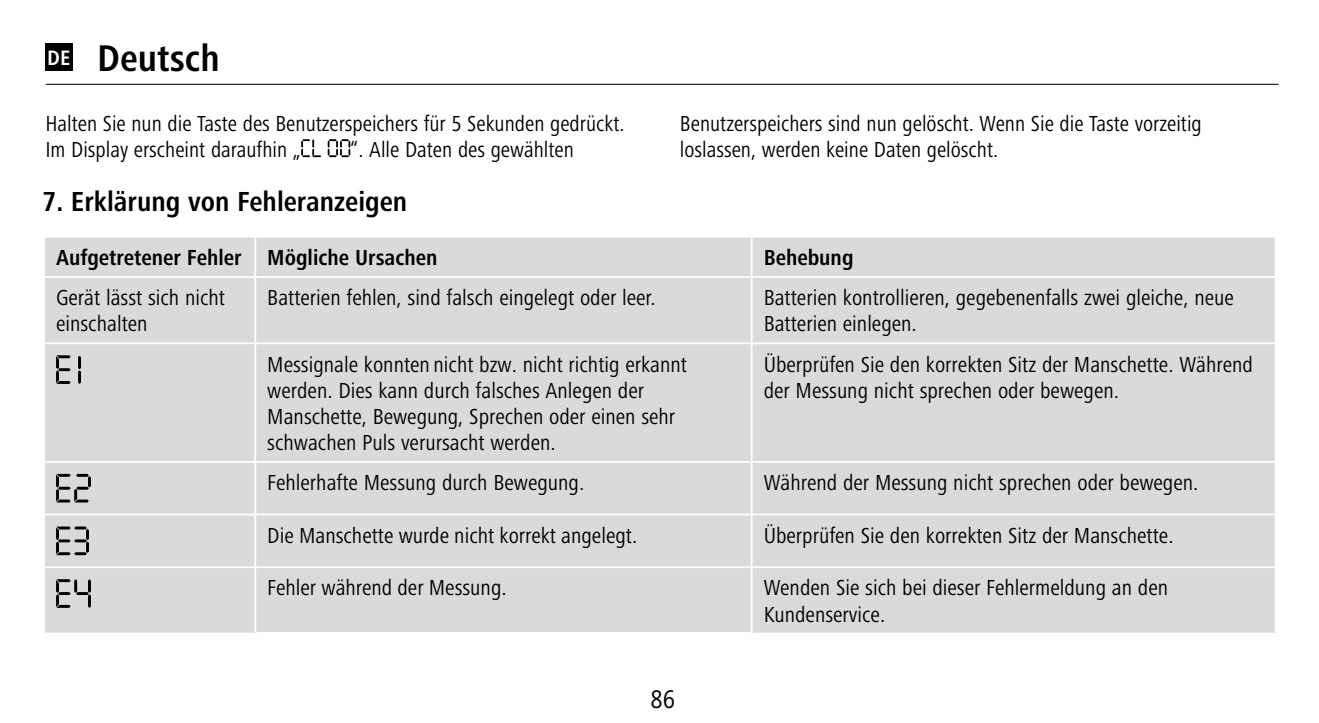
<style>
.page{position:relative;width:1319px;height:723px;background:#fff}
.page>*{position:absolute;margin:0;border:0;box-sizing:border-box;transform-origin:0 0}
.t1{font:700 condensed 38.4px "Frutiger Next LTW1 G";color:#000}
.Head{font:700 condensed 28.5px "Frutiger Next LTW1 G";color:#000}
.t2{font:condensed 26.4px "Frutiger Next LTW1 G";color:#000}
.Grundtext{font:condensed 22.5px/26.1px "Frutiger Next LTW1 G";color:#000}
.halbe_LZ{font:condensed 22.5px/26.1px "Frutiger Next LTW1 G";color:#000}
.Neue_Texte_aus_duo_c{font:condensed 22.5px "Frutiger Next LTW1 G";color:#000}
.Grundtext-2{font:700 condensed 22.5px "Frutiger Next LTW1 G";color:#000}
</style>
<div class="page">
<hr style="left:46px;top:84px;width:1232px;height:1px;background:#000">
<div style="left:45px;top:43px;width:28px;height:28px;background:#000"></div>
<svg style="left:301px;top:139px;width:49px;height:18px"></svg>
<div style="left:45px;top:238px;width:1229px;height:394px;background:#dadada"></div>
<hr style="left:254px;top:238px;width:2px;height:38px;background:#fff">
<hr style="left:750px;top:238px;width:2px;height:38px;background:#fff">
<hr style="left:43px;top:276px;width:212px;height:2px;background:#fff">
<hr style="left:255px;top:276px;width:496px;height:2px;background:#fff">
<hr style="left:254px;top:278px;width:2px;height:64px;background:#fff">
<hr style="left:751px;top:276px;width:525px;height:2px;background:#fff">
<hr style="left:750px;top:278px;width:2px;height:64px;background:#fff">
<hr style="left:43px;top:342px;width:212px;height:2px;background:#fff">
<hr style="left:255px;top:342px;width:496px;height:2px;background:#fff">
<hr style="left:254px;top:344px;width:2px;height:117px;background:#fff">
<hr style="left:751px;top:342px;width:525px;height:2px;background:#fff">
<hr style="left:750px;top:344px;width:2px;height:117px;background:#fff">
<hr style="left:43px;top:461px;width:212px;height:2px;background:#fff">
<hr style="left:255px;top:461px;width:496px;height:2px;background:#fff">
<hr style="left:254px;top:463px;width:2px;height:51px;background:#fff">
<hr style="left:751px;top:461px;width:525px;height:2px;background:#fff">
<hr style="left:750px;top:463px;width:2px;height:51px;background:#fff">
<hr style="left:43px;top:514px;width:212px;height:1px;background:#fff">
<hr style="left:255px;top:514px;width:496px;height:1px;background:#fff">
<hr style="left:254px;top:515px;width:2px;height:51px;background:#fff">
<hr style="left:751px;top:514px;width:525px;height:1px;background:#fff">
<hr style="left:750px;top:515px;width:2px;height:51px;background:#fff">
<hr style="left:43px;top:566px;width:212px;height:2px;background:#fff">
<hr style="left:255px;top:566px;width:496px;height:2px;background:#fff">
<hr style="left:254px;top:568px;width:2px;height:64px;background:#fff">
<hr style="left:751px;top:566px;width:525px;height:2px;background:#fff">
<hr style="left:750px;top:568px;width:2px;height:64px;background:#fff">
<svg style="left:56px;top:355px;width:25px;height:29px"></svg>
<svg style="left:56px;top:474px;width:35px;height:28px"></svg>
<svg style="left:56px;top:526px;width:33px;height:29px"></svg>
<svg style="left:56px;top:579px;width:35px;height:29px"></svg>
<h1 class="t1" style="left:47px;top:36px;width:174px"><sup>DE</sup> Deutsch</h1>
<p class="Grundtext" style="left:45px;top:110px;width:580px">Halten Sie nun die Taste des Benutzerspeichers für 5 Sekunden gedrückt.<br>Im Display erscheint daraufhin „</p>
<p class="Grundtext" style="left:350px;top:137px;width:225px">“. Alle Daten des gewählten</p>
<p class="Grundtext" style="left:680px;top:110px;width:523px">Benutzerspeichers sind nun gelöscht. Wenn Sie die Taste vorzeitig loslassen, werden keine Daten gelöscht.</p>
<p class="Head" style="left:43px;top:185px;width:366px">7. Erklärung von Fehleranzeigen</p>
<p class="Grundtext-2" style="left:56px;top:245px;width:187px">Aufgetretener Fehler</p>
<p class="Grundtext-2" style="left:267px;top:245px;width:172px">Mögliche Ursachen</p>
<p class="Grundtext-2" style="left:763px;top:245px;width:91px">Behebung</p>
<p class="Grundtext" style="left:56px;top:285px;width:170px">Gerät lässt sich nicht einschalten</p>
<p class="Grundtext" style="left:267px;top:285px;width:390px">Batterien fehlen, sind falsch eingelegt oder leer.</p>
<p class="Grundtext" style="left:763px;top:285px;width:471px">Batterien kontrollieren, gegebenenfalls zwei gleiche, neue<br>Batterien einlegen.</p>
<p class="Grundtext" style="left:267px;top:351px;width:421px">Messignale konnten nicht bzw. nicht richtig erkannt werden. Dies kann durch falsches Anlegen der Manschette, Bewegung, Sprechen oder einen sehr schwachen Puls verursacht werden.</p>
<p class="halbe_LZ" style="left:763px;top:351px;width:490px">Überprüfen Sie den korrekten Sitz der Manschette. Während der Messung nicht sprechen oder bewegen.</p>
<p class="Grundtext" style="left:267px;top:469px;width:318px">Fehlerhafte Messung durch Bewegung.</p>
<p class="halbe_LZ" style="left:763px;top:469px;width:436px">Während der Messung nicht sprechen oder bewegen.</p>
<p class="Neue_Texte_aus_duo_c" style="left:267px;top:522px;width:371px">Die Manschette wurde nicht korrekt angelegt.</p>
<p class="halbe_LZ" style="left:763px;top:522px;width:411px">Überprüfen Sie den korrekten Sitz der Manschette.</p>
<p class="Neue_Texte_aus_duo_c" style="left:267px;top:575px;width:241px">Fehler während der Messung.</p>
<p class="Grundtext" style="left:763px;top:575px;width:406px">Wenden Sie sich bei dieser Fehlermeldung an den<br>Kundenservice.</p>
<p class="t2" style="left:650px;top:684px;width:26px">86</p>
</div>
